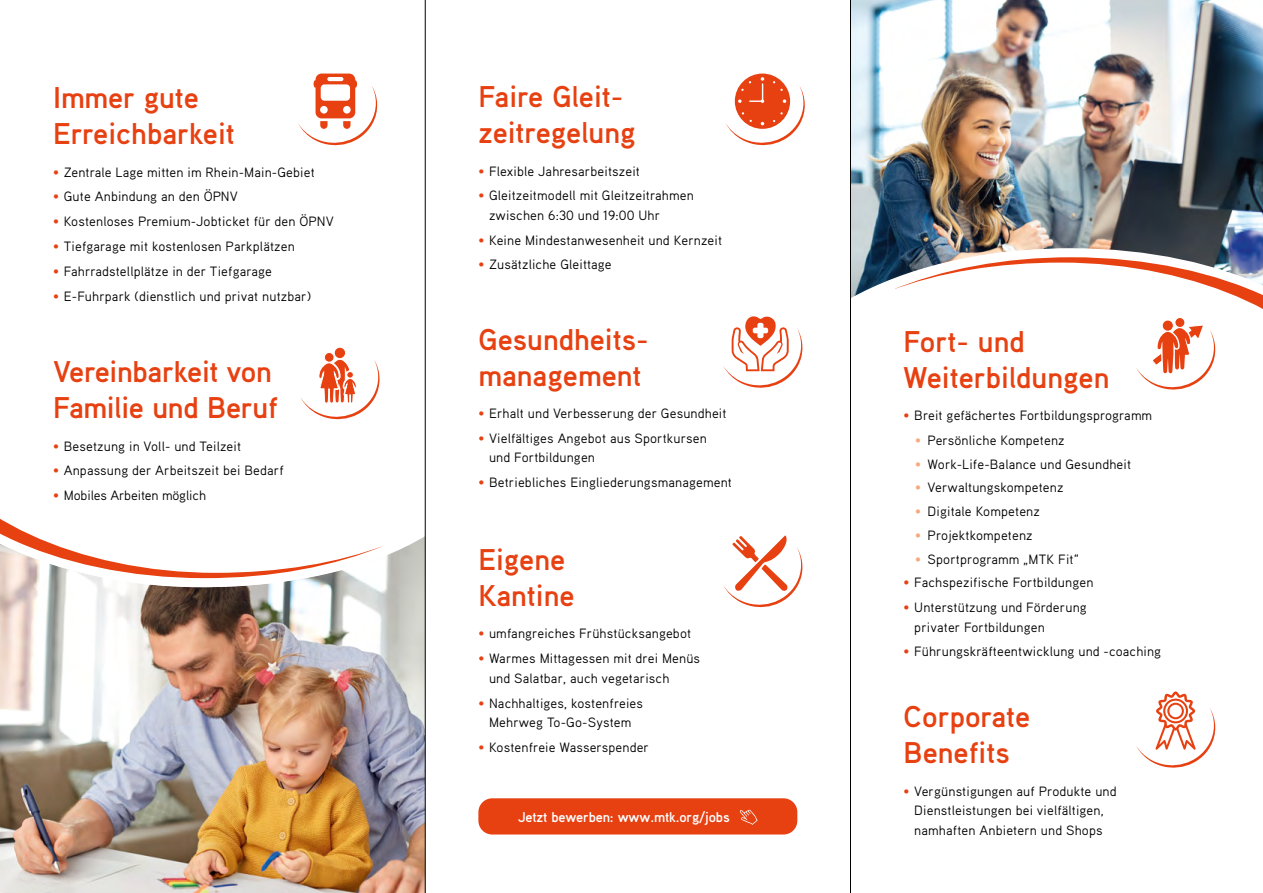
<style>
.page{position:relative;width:1263px;height:893px;background:#fff}
.page>*{position:absolute;margin:0;border:0;box-sizing:border-box;transform-origin:0 0}
._03_Headline{font:700 30px/36px "Aaux Pro OT";color:#e74011}
.t1{font:700 14.1px "Aaux Pro OT";letter-spacing:-.01em;color:#fff}
.t2{font:13.5px/19.5px "Aaux Pro OT";letter-spacing:.01em;color:#000}
.t3{font:13.5px "Aaux Pro OT";letter-spacing:-.01em;color:#000}
.s1{color:#e74011}
.s2{color:#f6a981}
</style>
<div class="page">
<img style="left:851px;top:0;width:412px;height:298px">
<svg style="left:877px;top:244px;width:386px;height:77px"></svg>
<img style="left:0;top:536px;width:425px;height:357px">
<svg style="left:0;top:518px;width:400px;height:74px"></svg>
<div style="left:478px;top:798px;width:319px;height:36px;background:#e74011;border-radius:14px"></div>
<svg style="left:740px;top:809px;width:18px;height:16px"></svg>
<div style="left:324px;top:352px;width:10px;height:10px;background:#e74011;border-radius:50%"></div>
<div style="left:324px;top:352px;width:10px;height:10px;border:1px solid #fff;border-radius:50%"></div>
<div style="left:334px;top:347px;width:12px;height:12px;background:#e74011;border-radius:50%"></div>
<div style="left:334px;top:347px;width:12px;height:12px;border:1px solid #fff;border-radius:50%"></div>
<svg style="left:300px;top:358px;width:80px;height:62px"></svg>
<div style="left:347px;top:371px;width:7px;height:7px;border:1px solid #fff;border-radius:50%"></div>
<svg style="left:726px;top:77px;width:79px;height:69px"></svg>
<svg style="left:723px;top:535px;width:80px;height:73px"></svg>
<svg style="left:298px;top:74px;width:80px;height:72px"></svg>
<svg style="left:723px;top:315px;width:80px;height:73px"></svg>
<div style="left:1175px;top:318px;width:10px;height:9px;background:#e74011;border-radius:50%"></div>
<div style="left:1175px;top:317px;width:10px;height:11px;border:1px solid #fff;border-radius:50%"></div>
<svg style="left:1136px;top:324px;width:80px;height:66px"></svg>
<div style="left:1162px;top:320px;width:11px;height:11px;background:#e74011;border-radius:50%"></div>
<div style="left:1162px;top:320px;width:11px;height:11px;border:1px solid #fff;border-radius:50%"></div>
<svg style="left:1136px;top:691px;width:80px;height:77px"></svg>
<hr style="left:425px;top:0;width:1px;height:893px;background:#000">
<hr style="left:850px;top:0;width:1px;height:893px;background:#000">
<p class="_03_Headline" style="left:53px;top:79px;width:183px">Immer gute<br>Erreichbarkeit</p>
<p class="t2" style="left:53px;top:162px;width:263px"><span class="s1">•</span> Zentrale Lage mitten im Rhein-Main-Gebiet</p>
<p class="t2" style="left:53px;top:187px;width:186px"><span class="s1">•</span> Gute Anbindung an den ÖPNV</p>
<p class="t2" style="left:53px;top:211px;width:282px"><span class="s1">•</span> Kostenloses Premium-Jobticket für den ÖPNV</p>
<p class="t2" style="left:53px;top:236px;width:243px"><span class="s1">•</span> Tiefgarage mit kostenlosen Parkplätzen</p>
<p class="t2" style="left:53px;top:261px;width:220px"><span class="s1">•</span> Fahrradstellplätze in der Tiefgarage</p>
<p class="t2" style="left:53px;top:286px;width:259px"><span class="s1">•</span> E-Fuhrpark (dienstlich und privat nutzbar)</p>
<p class="_03_Headline" style="left:53px;top:353px;width:226px">Vereinbarkeit von<br>Familie und Beruf</p>
<p class="t2" style="left:53px;top:436px;width:190px"><span class="s1">•</span> Besetzung in Voll- und Teilzeit</p>
<p class="t2" style="left:53px;top:461px;width:232px"><span class="s1">•</span> Anpassung der Arbeitszeit bei Bedarf</p>
<p class="t3" style="left:53px;top:487px;width:154px"><span class="s1">•</span> Mobiles Arbeiten möglich</p>
<p class="_03_Headline" style="left:478px;top:78px;width:159px">Faire Gleit&shy;zeitregelung</p>
<p class="t2" style="left:478px;top:161px;width:163px"><span class="s1">•</span> Flexible Jahresarbeitszeit</p>
<p class="t2" style="left:489px;top:185px;width:206px;text-indent:-11px"><span class="s1">•</span> Gleitzeitmodell mit Gleitzeitrahmen zwischen 6:30 und 19:00 Uhr</p>
<p class="t2" style="left:478px;top:230px;width:245px"><span class="s1">•</span> Keine Mindestanwesenheit und Kernzeit</p>
<p class="t2" style="left:478px;top:255px;width:135px"><span class="s1">•</span> Zusätzliche Gleittage</p>
<p class="_03_Headline" style="left:478px;top:320px;width:172px">Gesundheits&shy;management</p>
<p class="t2" style="left:478px;top:403px;width:250px"><span class="s1">•</span> Erhalt und Verbesserung der Gesundheit</p>
<p class="t2" style="left:489px;top:428px;width:219px;text-indent:-11px"><span class="s1">•</span> Vielfältiges Angebot aus Sportkursen und Fortbildungen</p>
<p class="t2" style="left:478px;top:472px;width:255px"><span class="s1">•</span> Betriebliches Eingliederungsmanagement</p>
<p class="_03_Headline" style="left:478px;top:541px;width:98px">Eigene<br>Kantine</p>
<p class="t2" style="left:478px;top:624px;width:214px"><span class="s1">•</span> umfangreiches Frühstücksangebot</p>
<p class="t2" style="left:489px;top:648px;width:213px;text-indent:-11px"><span class="s1">•</span> Warmes Mittagessen mit drei Menüs und Salatbar, auch vegetarisch</p>
<p class="t2" style="left:478px;top:693px;width:166px;text-align:center"><span class="s1">•</span> Nachhaltiges, kostenfreies<br>Mehrweg To-Go-System</p>
<p class="t2" style="left:478px;top:737px;width:172px"><span class="s1">•</span> Kostenfreie Wasserspender</p>
<p class="t1" style="left:518px;top:808px;width:213px">Jetzt bewerben: www.mtk.org/jobs</p>
<p class="_03_Headline" style="left:904px;top:322px;width:207px">Fort- und<br>Weiterbildungen</p>
<p class="t2" style="left:904px;top:405px;width:250px"><span class="s1">•</span> Breit gefächertes Fortbildungsprogramm</p>
<p class="t2" style="left:915px;top:430px;width:151px"><span class="s2">•</span> Persönliche Kompetenz</p>
<p class="t2" style="left:915px;top:454px;width:217px"><span class="s2">•</span> Work-Life-Balance und Gesundheit</p>
<p class="t2" style="left:915px;top:477px;width:150px"><span class="s2">•</span> Verwaltungskompetenz</p>
<p class="t2" style="left:915px;top:501px;width:126px"><span class="s2">•</span> Digitale Kompetenz</p>
<p class="t2" style="left:915px;top:525px;width:119px"><span class="s2">•</span> Projektkompetenz</p>
<p class="t2" style="left:915px;top:549px;width:165px"><span class="s2">•</span> Sportprogramm „MTK Fit“</p>
<p class="t2" style="left:904px;top:572px;width:191px"><span class="s1">•</span> Fachspezifische Fortbildungen</p>
<p class="t2" style="left:914px;top:597px;width:174px;text-indent:-11px"><span class="s1">•</span> Unterstützung und Förderung privater Fortbildungen</p>
<p class="t2" style="left:904px;top:642px;width:259px"><span class="s1">•</span> Führungskräfteentwicklung und -coaching</p>
<p class="_03_Headline" style="left:904px;top:698px;width:128px">Corporate<br>Benefits</p>
<p class="t2" style="left:904px;top:781px;width:214px;text-align:center"><span class="s1">•</span> Vergünstigungen auf Produkte und<br>Dienstleistungen bei vielfältigen, namhaften Anbietern und Shops</p>
</div>
